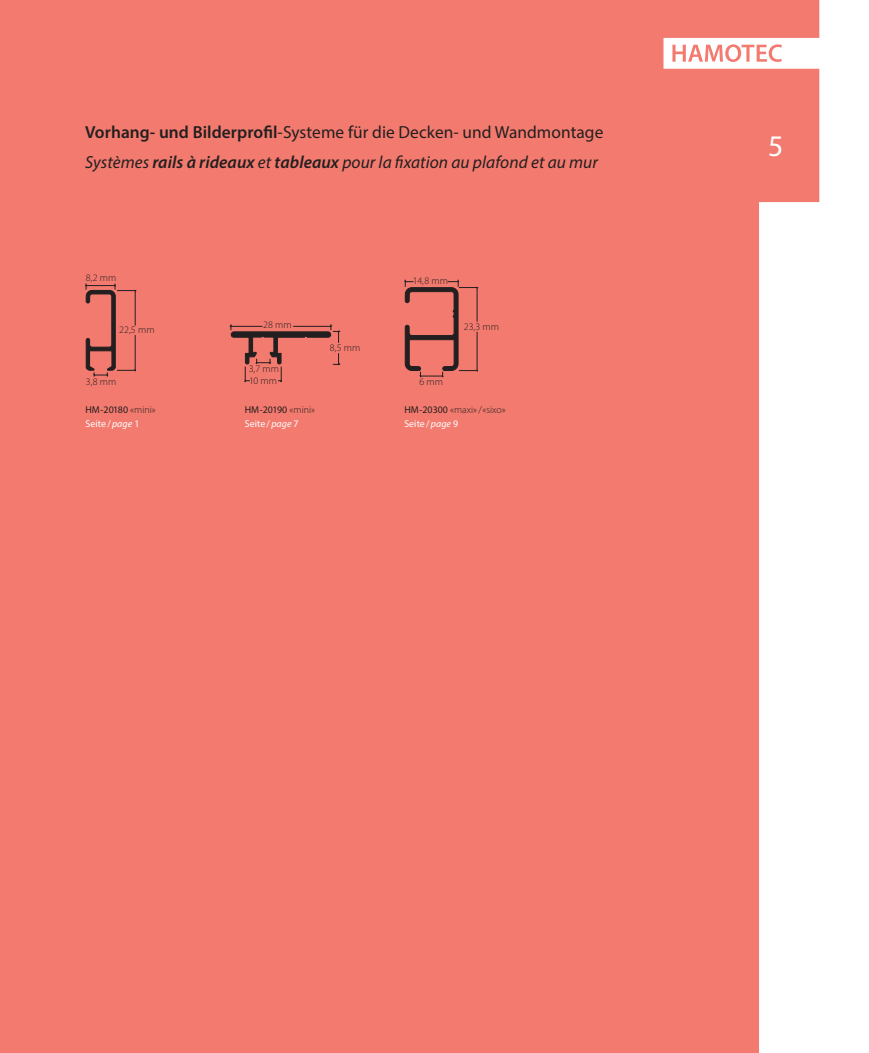
<style>
.page{position:relative;width:869px;height:1053px;background:#fff}
.page>*{position:absolute;margin:0;border:0;box-sizing:border-box;transform-origin:0 0}
.t1{font:30px "Myriad Pro";color:#fff}
.t2{font:italic 17.5px/30.6px "Myriad Pro";letter-spacing:.005em;color:#231f20}
.t3{font:300 10px "Myriad Pro";letter-spacing:.005em;color:#231f20}
.t4{font:10px "Myriad Pro";letter-spacing:.005em;color:#fff}
.t5{font:10px "Myriad Pro";letter-spacing:.005em;color:#231f20}
.s1{font-weight:600;font-style:normal}
.s2{font-style:normal}
.s3{font-weight:600}
.s4{font-weight:300}
.s5{font-weight:400}
.s6{font-style:italic}
</style>
<div class="page">
<div style="left:0;top:0;width:819px;height:1052px;background:#f37a6e"></div>
<svg style="left:404px;top:280px;width:74px;height:97px"></svg>
<svg style="left:85px;top:283px;width:51px;height:93px"></svg>
<svg style="left:229px;top:324px;width:111px;height:58px"></svg>
<svg style="left:663px;top:38px;width:156px;height:31px"></svg>
<p class="t2" style="left:85px;top:116px;width:519px"><span class="s1">Vorhang- und Bilderprofil</span><span class="s2">-Systeme für die Decken- und Wandmontage<br></span>Systèmes <span class="s3">rails à rideaux</span> et <span class="s3">tableaux</span> pour la fixation au plafond et au mur</p>
<p class="t3" style="left:86px;top:272px;width:32px">8,2 mm</p>
<p class="t3" style="left:413px;top:275px;width:36px">14,8 mm</p>
<p class="t3" style="left:119px;top:324px;width:37px">22,5 mm</p>
<p class="t3" style="left:263px;top:319px;width:30px">28 mm</p>
<p class="t3" style="left:463px;top:321px;width:37px">23,3 mm</p>
<p class="t3" style="left:330px;top:342px;width:32px">8,5 mm</p>
<p class="t3" style="left:249px;top:362px;width:32px">3,7 mm</p>
<p class="t3" style="left:86px;top:375px;width:32px">3,8 mm</p>
<p class="t3" style="left:249px;top:374px;width:30px">10 mm</p>
<p class="t3" style="left:419px;top:375px;width:25px">6 mm</p>
<p class="t5" style="left:85px;top:403px;width:72px">HM-20180 <span class="s4">«mini»</span></p>
<p class="t5" style="left:244px;top:403px;width:72px">HM-20190 <span class="s4">«mini»</span></p>
<p class="t3" style="left:404px;top:403px;width:103px"><span class="s5">HM-20300</span> «maxi»/«sixo»</p>
<p class="t4" style="left:85px;top:417px;width:55px">Seite / <span class="s6">page</span> 1</p>
<p class="t4" style="left:244px;top:417px;width:55px">Seite / <span class="s6">page</span> 7</p>
<p class="t4" style="left:404px;top:417px;width:55px">Seite / <span class="s6">page</span> 9</p>
<h1 class="t1" style="left:767px;top:127px;width:17px">5</h1>
</div>
